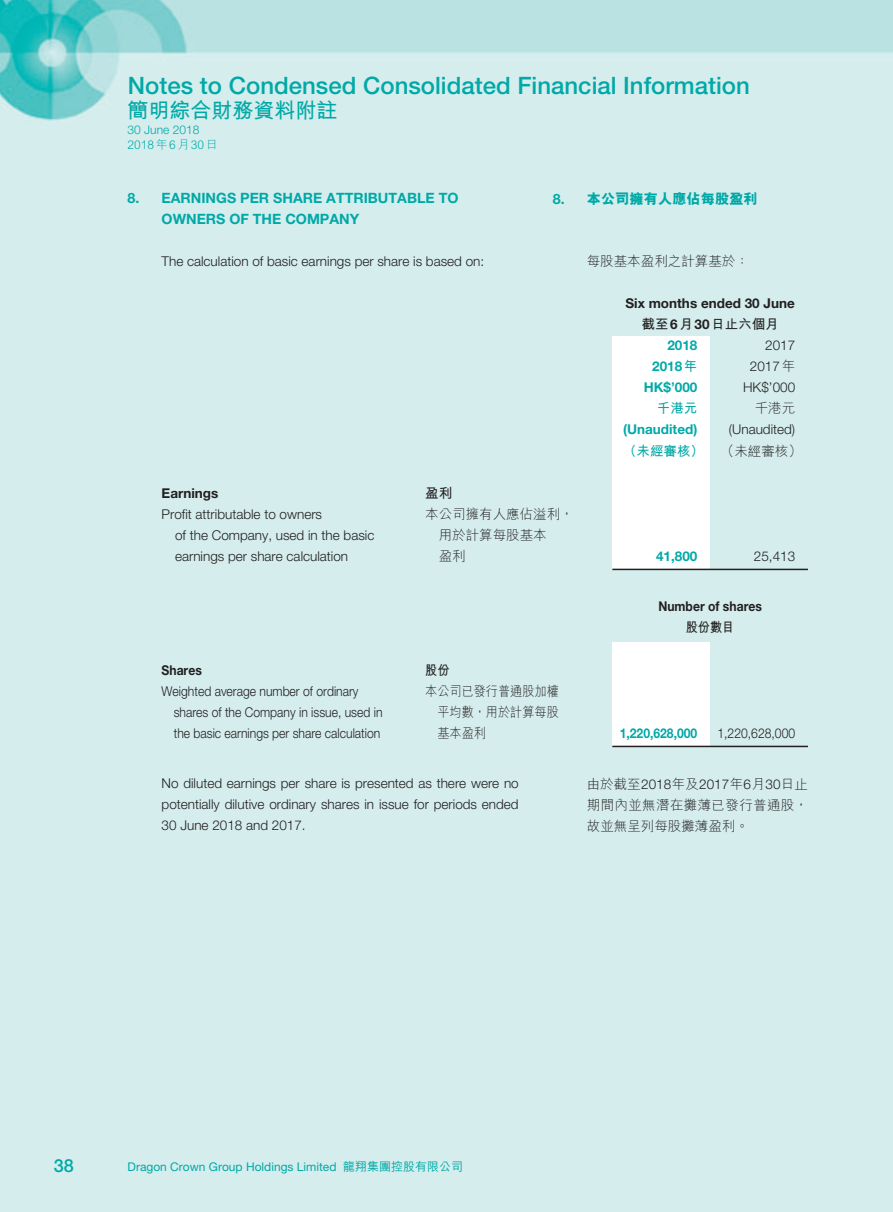
<style>
.page{position:relative;width:893px;height:1212px;background:#d5eded}
.page>*{position:absolute;margin:0;border:0;box-sizing:border-box;transform-origin:0 0}
.t1{font:500 24px "Helvetica Neue LT Std";color:#00a9a7}
.t2{font:700 21px "M Hei HK";color:#00a9a7}
.t3{font:500 18px "Helvetica Neue LT Std";color:#00a9a7}
.t4{font:700 14.25px/21px "Helvetica Neue LT Std";color:#00a9a7}
.t5{font:800 14.25px "M Hei HK";color:#00a9a7}
.t6{font:300 13.5px/21px "Helvetica Neue LT Std";color:#231f20;text-align:justify}
.t7{font:300 13.5px "Helvetica Neue LT Std";color:#231f20;scale:.9 1}
.t8{font:300 13.5px "M Hei HK";color:#231f20}
.t9{font:700 13.5px "Helvetica Neue LT Std";color:#00a9a7}
.t10{font:700 13.5px "Helvetica Neue LT Std";color:#231f20}
.t11{font:300 13.5px/21px "M Hei HK";letter-spacing:.025em;color:#231f20}
.t12{font:300 13.5px "M Hei HK";color:#231f20;scale:.9 1}
.t13{font:700 13.5px "Helvetica Neue LT Std";color:#231f20;scale:.9 1}
.t14{font:700 13.5px "M Hei HK";color:#00a9a7}
.t15{font:700 13.5px "M Hei HK";color:#231f20}
.t16{font:700 13.5px "Helvetica Neue LT Std";color:#00a9a7;scale:.9 1}
.t17{font:700 13.5px "M Hei HK";color:#231f20;scale:.9 1}
.t18{font:12px "Helvetica Neue LT Std";color:#00a9a7}
.t19{font:300 12px "Helvetica Neue LT Std";color:#00a9a7}
.t20{font:300 12px "M Hei HK";letter-spacing:.125em;color:#00a9a7}
.s1{font-family:"Helvetica Neue LT Std";font-weight:700}
.s2{font-family:"Helvetica Neue LT Std"}
.s3{font-family:"M Hei HK"}
.s4{font-weight:300;color:#231f20}
.s5{font-family:"M Hei HK";font-weight:500}
</style>
<div class="page">
<div style="left:612px;top:337px;width:98px;height:233px;background:#fff"></div>
<div style="left:612px;top:642px;width:98px;height:104px;background:#fff"></div>
<hr style="left:612px;top:569px;width:196px;height:1px;background:#231f20">
<hr style="left:612px;top:746px;width:196px;height:1px;background:#231f20">
<h1 class="t1" style="left:128px;top:71px;width:623px">Notes to Condensed Consolidated Financial Information</h1>
<h2 class="t2" style="left:128px;top:95px;width:211px">簡明綜合財務資料附註</h2>
<p class="t19" style="left:128px;top:122px;width:73px">30 June 2018</p>
<p class="t20" style="left:128px;top:136px;width:92px">2018年6月30日</p>
<p class="t4" style="left:162px;top:187px;width:298px;text-indent:-34px">8. EARNINGS PER SHARE ATTRIBUTABLE TO<br>OWNERS OF THE COMPANY</p>
<p class="t6" style="left:162px;top:250px;width:324px">The calculation of basic earnings per share is based on:</p>
<p class="t5" style="left:553px;top:189px;width:207px"><span class="s1">8.</span> 本公司擁有人應佔每股盈利</p>
<p class="t8" style="left:587px;top:252px;width:163px">每股基本盈利之計算基於：</p>
<p class="t10" style="left:625px;top:294px;width:171px">Six months ended 30 June</p>
<p class="t15" style="left:641px;top:315px;width:139px">截至<span class="s2">6</span>月<span class="s2">30</span>日止六個月</p>
<p class="t9" style="left:667px;top:337px;width:32px">2018</p>
<p class="t6" style="left:765px;top:335px;width:32px">2017</p>
<p class="t9" style="left:652px;top:358px;width:47px">2018<span class="s3">年</span></p>
<p class="t6" style="left:750px;top:356px;width:47px">2017<span class="s3">年</span></p>
<p class="t9" style="left:644px;top:379px;width:55px">HK$’000</p>
<p class="t6" style="left:743px;top:377px;width:54px">HK$’000</p>
<p class="t14" style="left:657px;top:399px;width:42px">千港元</p>
<p class="t8" style="left:755px;top:399px;width:42px">千港元</p>
<p class="t9" style="left:623px;top:421px;width:76px">(Unaudited)</p>
<p class="t6" style="left:729px;top:419px;width:68px">(Unaudited)</p>
<p class="t14" style="left:623px;top:441px;width:180px">（未經審核） <span class="s4">（未經審核）</span></p>
<p class="t10" style="left:162px;top:484px;width:58px">Earnings</p>
<p class="t15" style="left:425px;top:483px;width:28px">盈利</p>
<p class="t6" style="left:162px;top:503px;width:162px">Profit attributable to owners</p>
<p class="t8" style="left:425px;top:504px;width:150px">本公司擁有人應佔溢利，</p>
<p class="t6" style="left:175px;top:524px;width:201px">of the Company, used in the basic</p>
<p class="t8" style="left:439px;top:525px;width:109px">用於計算每股基本</p>
<p class="t6" style="left:175px;top:545px;width:175px">earnings per share calculation</p>
<p class="t8" style="left:439px;top:546px;width:28px">盈利</p>
<p class="t9" style="left:656px;top:547px;width:43px">41,800</p>
<p class="t6" style="left:754px;top:545px;width:43px">25,413</p>
<p class="t13" style="left:658px;top:597px;width:116px">Number of shares</p>
<p class="t17" style="left:686px;top:618px;width:55px">股份數目</p>
<p class="t13" style="left:162px;top:661px;width:46px">Shares</p>
<p class="t17" style="left:425px;top:660px;width:29px">股份</p>
<p class="t7" style="left:162px;top:682px;width:220px">Weighted average number of ordinary</p>
<p class="t12" style="left:425px;top:681px;width:150px">本公司已發行普通股加權</p>
<p class="t7" style="left:174px;top:703px;width:234px">shares of the Company in issue, used in</p>
<p class="t12" style="left:437px;top:702px;width:137px">平均數，用於計算每股</p>
<p class="t7" style="left:174px;top:724px;width:231px">the basic earnings per share calculation</p>
<p class="t12" style="left:437px;top:723px;width:55px">基本盈利</p>
<p class="t16" style="left:620px;top:724px;width:88px">1,220,628,000</p>
<p class="t7" style="left:717px;top:724px;width:88px">1,220,628,000</p>
<p class="t6" style="left:162px;top:772px;width:359px">No diluted earnings per share is presented as there were no potentially dilutive ordinary shares in issue for periods ended 30 June 2018 and 2017.</p>
<p class="t6" style="left:587px;top:773px;width:223px"><span class="s3">由於截至</span>2018<span class="s3">年及</span>2017<span class="s3">年</span>6<span class="s3">月</span>30<span class="s3">日止</span></p>
<p class="t11" style="left:587px;top:794px;width:223px">期間內並無潛在攤薄已發行普通股，故並無呈列每股攤薄盈利。</p>
<h3 class="t3" style="left:54px;top:1154px;width:22px">38</h3>
<p class="t18" style="left:128px;top:1159px;width:337px">Dragon Crown Group Holdings Limited <span class="s5">龍翔集團控股有限公司</span></p>
</div>
